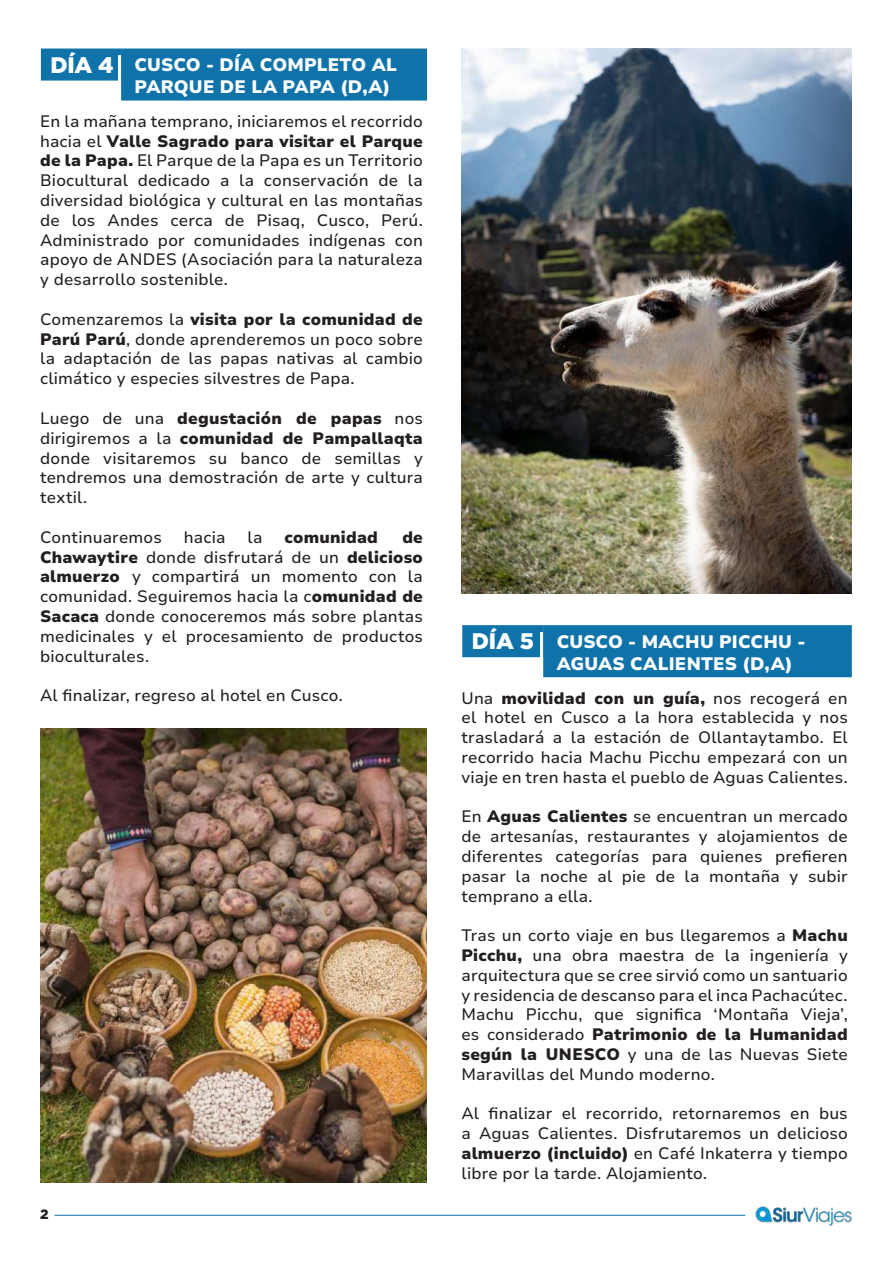
<style>
.page{position:relative;width:893px;height:1263px;background:#fff}
.page>*{position:absolute;margin:0;border:0;box-sizing:border-box;transform-origin:0 0}
.t1{font:900 22.5px "Gotham";letter-spacing:-.01em;color:#fff}
.t2{font:900 18px/21.6px "Nunito Sans 10 pt";letter-spacing:.01em;color:#fff}
.t3{font:500 16.5px/19.8px "Nunito Sans 10 pt";letter-spacing:.01em;color:#231f20;text-align:justify}
.t4{font:900 16.5px "Nunito Sans 10 pt";letter-spacing:.015em;color:#231f20}
.t5{font:900 13.5px "Gotham";color:#231f20}
.s1{font-weight:900}
</style>
<div class="page">
<img style="left:755px;top:1207px;width:97px;height:19px">
<hr style="left:54px;top:1215px;width:691px;height:1px;background:#0f73a9">
<img style="left:41px;top:728px;width:386px;height:454px">
<img style="left:461px;top:49px;width:391px;height:544px">
<div style="left:41px;top:49px;width:80px;height:32px;background:#0f73a9;border:2px solid #0f73a9"></div>
<div style="left:121px;top:49px;width:306px;height:52px;background:#0f73a9;border:2px solid #0f73a9"></div>
<hr style="left:118px;top:55px;width:3px;height:26px;background:#fff">
<div style="left:462px;top:625px;width:82px;height:32px;background:#0f73a9;border:2px solid #0f73a9"></div>
<div style="left:543px;top:625px;width:309px;height:52px;background:#0f73a9;border:2px solid #0f73a9"></div>
<hr style="left:541px;top:632px;width:2px;height:25px;background:#fff">
<h1 class="t1" style="left:51px;top:52px;width:65px">DÍA 4</h1>
<p class="t2" style="left:135px;top:54px;width:264px">CUSCO - DÍA COMPLETO AL<br>PARQUE DE LA PAPA (D,A)</p>
<p class="t3" style="left:40px;top:111px;width:384px">En la mañana temprano, iniciaremos el recorrido hacia el <span class="s1">Valle Sagrado para visitar el Parque de la Papa.</span> El Parque de la Papa es un Territorio Biocultural dedicado a la conservación de la diversidad biológica y cultural en las montañas de los Andes cerca de Pisaq, Cusco, Perú.<br>Administrado por comunidades indígenas con apoyo de ANDES (Asociación para la naturaleza y desarrollo sostenible.</p>
<p class="t3" style="left:40px;top:309px;width:384px">Comenzaremos la <span class="s1">visita por la comunidad de Parú Parú</span>, donde aprenderemos un poco sobre la adaptación de las papas nativas al cambio climático y especies silvestres de Papa.</p>
<p class="t3" style="left:40px;top:408px;width:384px">Luego de una <span class="s1">degustación de papas</span> nos dirigiremos a la <span class="s1">comunidad de Pampallaqta </span>donde visitaremos su banco de semillas y tendremos una demostración de arte y cultura textil.</p>
<p class="t3" style="left:40px;top:526px;width:123px">Continuaremos</p>
<p class="t3" style="left:184px;top:526px;width:43px">hacia</p>
<p class="t3" style="left:247px;top:526px;width:17px">la</p>
<p class="t4" style="left:285px;top:525px;width:95px">comunidad</p>
<p class="t3" style="left:40px;top:526px;width:384px;text-indent:362px"><span class="s1">de Chawaytire</span> donde disfrutará de un <span class="s1">delicioso almuerzo</span> y compartirá un momento con la comunidad. Seguiremos hacia la c<span class="s1">omunidad de Sacaca</span> donde conoceremos más sobre plantas medicinales y el procesamiento de productos bioculturales.</p>
<p class="t3" style="left:40px;top:685px;width:304px">Al finalizar, regreso al hotel en Cusco.</p>
<p class="t5" style="left:40px;top:1206px;width:10px">2</p>
<h1 class="t1" style="left:472px;top:628px;width:63px">DÍA 5</h1>
<p class="t2" style="left:557px;top:630px;width:250px">CUSCO - MACHU PICCHU -<br>AGUAS CALIENTES (D,A)</p>
<p class="t3" style="left:461px;top:687px;width:388px">Una <span class="s1">movilidad con un guía,</span> nos recogerá en el hotel en Cusco a la hora establecida y nos trasladará a la estación de Ollantaytambo. El recorrido hacia Machu Picchu empezará con un viaje en tren hasta el pueblo de Aguas Calientes.</p>
<p class="t3" style="left:461px;top:806px;width:388px">En <span class="s1">Aguas Calientes</span> se encuentran un mercado de artesanías, restaurantes y alojamientos de diferentes categorías para quienes prefieren pasar la noche al pie de la montaña y subir temprano a ella.</p>
<p class="t3" style="left:461px;top:925px;width:388px">Tras un corto viaje en bus llegaremos a <span class="s1">Machu Picchu,</span> una obra maestra de la ingeniería y arquitectura que se cree sirvió como un santuario y residencia de descanso para el inca Pachacútec.<br>Machu Picchu, que significa ‘Montaña Vieja’, es considerado <span class="s1">Patrimonio de la Humanidad según la UNESCO</span> y una de las Nuevas Siete Maravillas del Mundo moderno.</p>
<p class="t3" style="left:461px;top:1103px;width:388px">Al finalizar el recorrido, retornaremos en bus a Aguas Calientes. Disfrutaremos un delicioso <span class="s1">almuerzo (incluido)</span> en Café Inkaterra y tiempo libre por la tarde. Alojamiento.</p>
</div>
